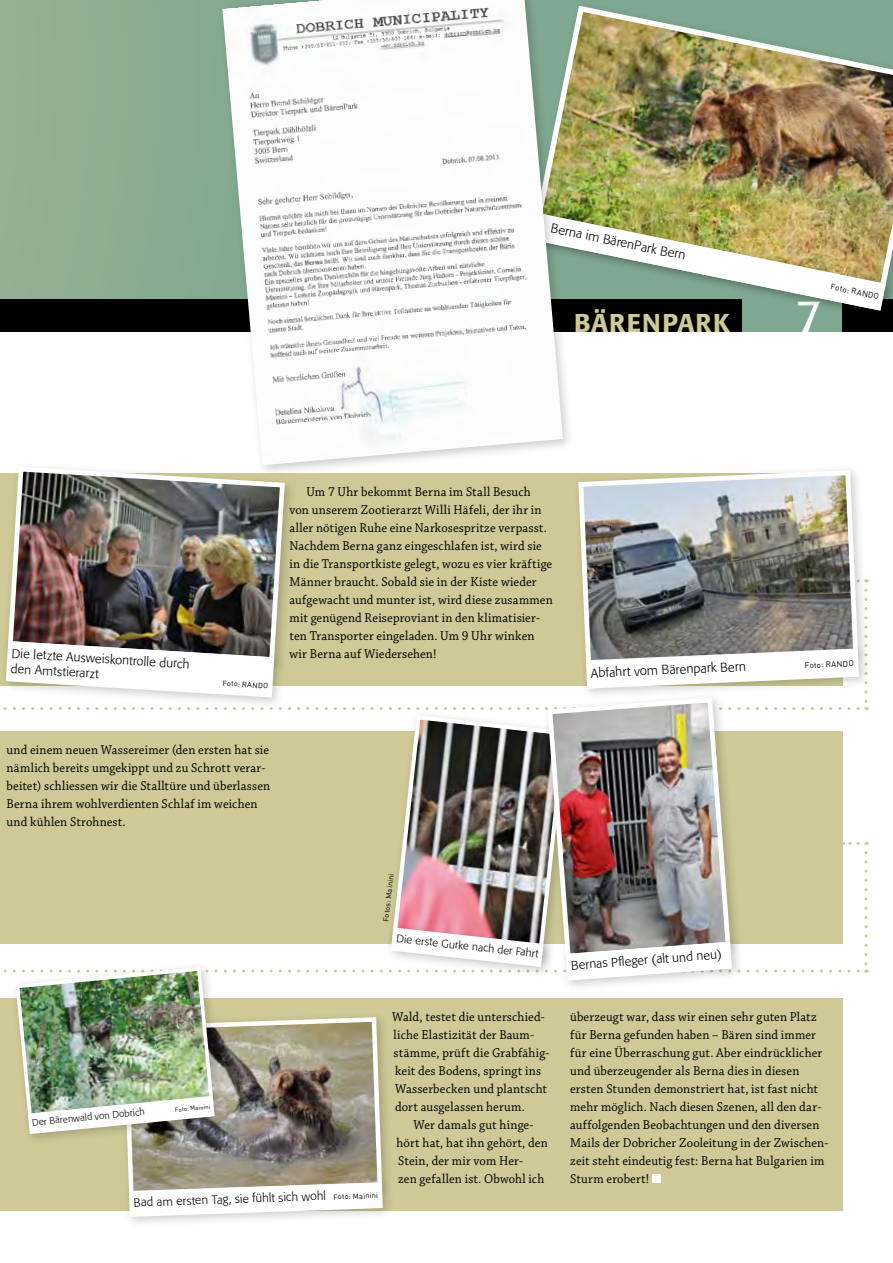
<style>
.page{position:relative;width:893px;height:1263px;background:#fff}
.page>*{position:absolute;margin:0;border:0;box-sizing:border-box;transform-origin:0 0}
.t1{font:44.7px "Formata";color:#fff}
.t2{font:500 25.5px "Formata";letter-spacing:.045em;color:#cec996}
.t3{font:13.5px/18px "Chaparral Pro";letter-spacing:.015em;color:#000;scale:.94 1}
.t4{font:300 12.9px "Formata";color:#000}
.t5{font:300 12.6px "Formata";color:#000}
.t6{font:300 12px "Formata";color:#000}
.t7{font:300 10.95px "Formata";color:#000}
.t8{font:300 9.45px "Formata";color:#000}
.t9{font:8.1px "DIN";color:#000}
.t10{font:7.5px "DIN";color:#000}
.t11{font:6px "DIN";color:#000}
.s1{font-family:"DIN";font-weight:400;font-size:7.5px}
</style>
<div class="page">
<div style="left:0;top:998px;width:842px;height:213px;background:#cec996"></div>
<div style="left:652px;top:1174px;width:9px;height:9px;background:#fff"></div>
<div style="left:0;top:0;width:893px;height:332px;background:#8ead91"></div>
<div style="left:842px;top:299px;width:51px;height:33px;background:#000"></div>
<div style="left:0;top:299px;width:741px;height:33px;background:#000"></div>
<div style="left:0;top:473px;width:842px;height:213px;background:#cec996"></div>
<div style="left:2px;top:461px;width:295px;height:213px;background:#000;opacity:.2"></div>
<img style="left:5px;top:464px;width:282px;height:126px">
<div style="left:572px;top:464px;width:298px;height:213px;background:#000;opacity:.2"></div>
<img style="left:576px;top:468px;width:285px;height:122px">
<svg style="left:127px;top:1134px;width:257px;height:42px;background:#8b8579"></svg>
<div style="left:123px;top:1176px;width:272px;height:53px;background:#000;opacity:.2"></div>
<svg style="left:129px;top:1182px;width:254px;height:35px;background:#eeedea"></svg>
<div style="left:22px;top:1091px;width:205px;height:55px;background:#000;opacity:.2"></div>
<img style="left:0;top:590px;width:867px;height:544px">
<img style="left:575px;top:3px;width:318px;height:204px">
<div style="left:526px;top:207px;width:367px;height:115px;background:#000;opacity:.2"></div>
<img style="left:575px;top:213px;width:311px;height:98px">
<div style="left:217px;top:0;width:358px;height:477px;background:#000;opacity:.2"></div>
<img style="left:222px;top:0;width:341px;height:465px">
<img style="left:242px;top:4px;width:297px;height:420px">
<p class="t4" style="left:553px;top:220px;width:139px;rotate:12deg">Berna im BärenPark Bern</p>
<h2 class="t2" style="left:574px;top:307px;width:157px">BÄRENPARK</h2>
<h1 class="t1" style="left:796px;top:289px;width:28px">7</h1>
<p class="t9" style="left:832px;top:282px;width:51px;rotate:11deg">Foto: RANDO</p>
<p class="t3" style="left:289px;top:483px;width:282px;text-indent:17px">Um 7 Uhr bekommt Berna im Stall Besuch von unserem Zootierarzt Willi Häfeli, der ihr in aller nötigen Ruhe eine Narkosespritze verpasst.<br>Nachdem Berna ganz eingeschlafen ist, wird sie in die Transportkiste gelegt, wozu es vier kräftige Männer braucht. Sobald sie in der Kiste wieder aufgewacht und munter ist, wird diese zusammen mit genügend Reiseproviant in den klimatisier&shy;ten Transporter eingeladen. Um 9 Uhr winken</p>
<p class="t5" style="left:12px;top:646px;width:180px;rotate:3deg">Die letzte Ausweiskontrolle durch</p>
<p class="t3" style="left:289px;top:645px;width:158px">wir Berna auf Wiedersehen!</p>
<p class="t5" style="left:11px;top:661px;width:90px;rotate:3deg">den Amtstierarzt</p>
<p class="t10" style="left:223px;top:678px;width:47px;rotate:3deg">Foto: RANDO</p>
<p class="t4" style="left:591px;top:665px;width:157px;rotate:-2deg">Abfahrt vom Bärenpark Bern</p>
<p class="t9" style="left:804px;top:660px;width:51px;rotate:-3deg">Foto: RANDO</p>
<p class="t3" style="left:7px;top:741px;width:282px">und einem neuen Wassereimer (den ersten hat sie nämlich bereits umgekippt und zu Schrott verar&shy;beitet) schliessen wir die Stalltüre und überlassen Berna ihrem wohlverdienten Schlaf im weichen und kühlen Strohnest.</p>
<p class="t8" style="left:32px;top:1116px;width:115px;rotate:-5deg">Der Bärenwald von Dobrich</p>
<p class="t11" style="left:175px;top:1106px;width:37px;rotate:-6deg">Foto: Mainini</p>
<p class="t10" style="left:381px;top:921px;width:50px;rotate:-84deg">Fotos: Mainini</p>
<p class="t7" style="left:397px;top:932px;width:144px;rotate:6deg">Die erste Gurke nach der Fahrt</p>
<p class="t3" style="left:392px;top:1008px;width:169px">Wald, testet die unterschied&shy;liche Elastizität der Baum&shy;stämme, prüft die Grabfähig&shy;keit des Bodens, springt ins<br>Wasserbecken und plantscht dort ausgelassen herum.</p>
<p class="t3" style="left:397px;top:1116px;width:162px;text-indent:17px">Wer damals gut hinge&shy;hört hat, hat ihn gehört, den<br>Stein, der mir vom Her-<br>zen gefallen ist. Obwohl ich</p>
<p class="t6" style="left:133px;top:1195px;width:246px;rotate:-2deg">Bad am ersten Tag, sie fühlt sich wohl <span class="s1">Foto: Mainini</span></p>
<p class="t5" style="left:571px;top:957px;width:152px;rotate:-4deg">Bernas Pfl eger (alt und neu)</p>
<p class="t3" style="left:570px;top:1008px;width:276px">überzeugt war, dass wir einen sehr guten Platz für Berna gefunden haben – Bären sind immer für eine Überraschung gut. Aber eindrücklicher und überzeugender als Berna dies in diesen ersten Stunden demonstriert hat, ist fast nicht mehr möglich. Nach diesen Szenen, all den dar&shy;auffolgenden Beobachtungen und den diversen Mails der Dobricher Zooleitung in der Zwischen&shy;zeit steht eindeutig fest: Berna hat Bulgarien im Sturm erobert!</p>
</div>
